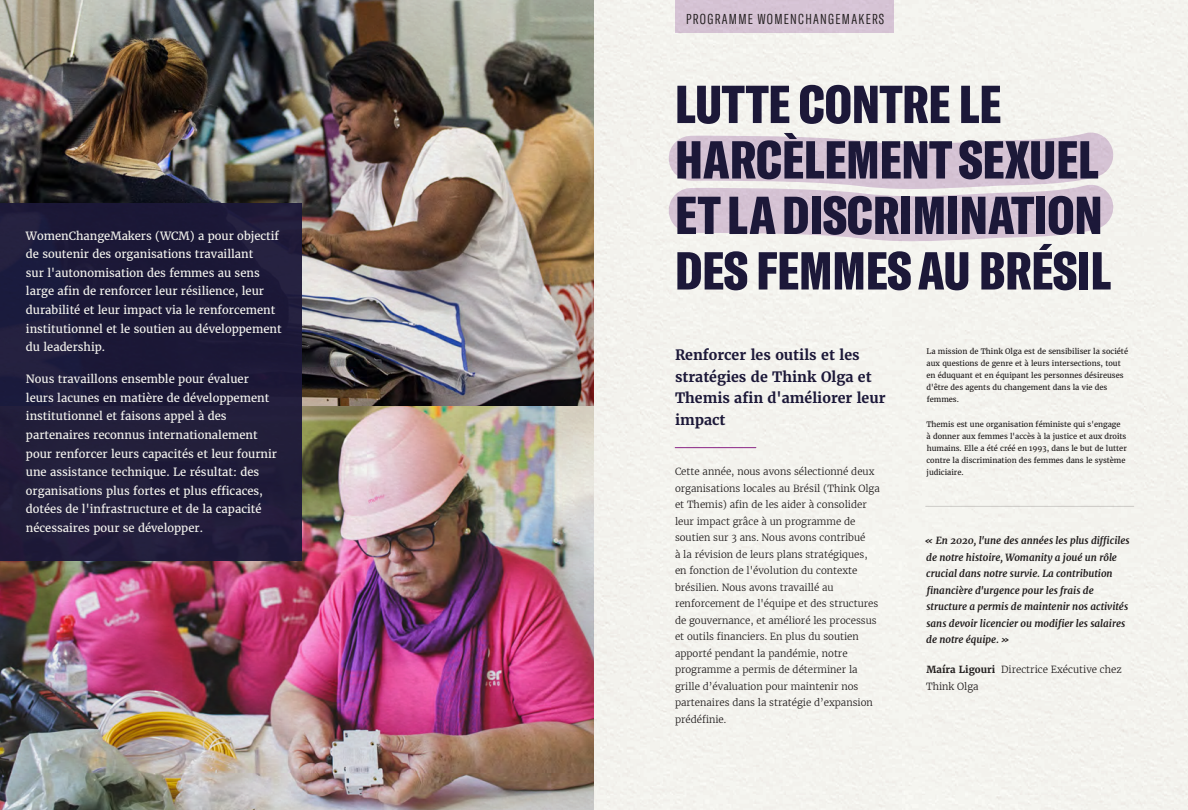
<style>
.page{position:relative;width:1188px;height:810px;background:#fff}
.page>*{position:absolute;margin:0;border:0;box-sizing:border-box;transform-origin:0 0}
.t1{font:900 extra-condensed 52.5px/55.5px "GT America";color:#1e1a3d}
.t2{font:700 14.25px/21.6px "Merriweather";color:#1e1a3d}
.t3{font:300 extra-condensed 14.25px "GT America";letter-spacing:.09em;color:#231f20}
.t4{font:11.25px/18.6px "Merriweather";color:#fff}
.t5{font:300 9.75px/16.5px "Merriweather";color:#231f20}
.t6{font:italic 700 9.75px/16.5px "Merriweather";color:#231f20}
.t7{font:7.5px/12px "Merriweather";color:#231f20}
.s1{font-weight:700}
</style>
<div class="page">
<img style="left:0;top:0;width:1188px;height:810px">
<p class="t4" style="left:26px;top:226px;width:257px">WomenChangeMakers (WCM) a pour objectif de soutenir des organisations travaillant<br>sur l'autonomisation des femmes au sens large afin de renforcer leur résilience, leur durabilité et leur impact via le renforcement institutionnel et le soutien au développement du leadership.</p>
<p class="t4" style="left:26px;top:370px;width:253px">Nous travaillons ensemble pour évaluer leurs lacunes en matière de développement institutionnel et faisons appel à des partenaires reconnus internationalement pour renforcer leurs capacités et leur fournir une assistance technique. Le résultat: des organisations plus fortes et plus efficaces, dotées de l'infrastructure et de la capacité nécessaires pour se développer.</p>
<p class="t3" style="left:686px;top:11px;width:200px">PROGRAMME WOMENCHANGEMAKERS</p>
<p class="t1" style="left:675px;top:76px;width:438px">LUTTE CONTRE LE<br>HARCÈLEMENT SEXUEL<br>ET LA DISCRIMINATION<br>DES FEMMES AU BRÉSIL</p>
<p class="t2" style="left:675px;top:344px;width:212px">Renforcer les outils et les stratégies de Think Olga et<br>Themis afin d'améliorer leur impact</p>
<p class="t5" style="left:675px;top:463px;width:206px">Cette année, nous avons sélectionné deux organisations locales au Brésil (Think Olga et Themis) afin de les aider à consolider leur impact grâce à un programme de soutien sur 3 ans. Nous avons contribué<br>à la révision de leurs plans stratégiques, en fonction de l'évolution du contexte brésilien. Nous avons travaillé au renforcement de l'équipe et des structures de gouvernance, et amélioré les processus et outils financiers. En plus du soutien apporté pendant la pandémie, notre programme a permis de déterminer la grille d’évaluation pour maintenir nos partenaires dans la stratégie d’expansion prédéfinie.</p>
<p class="t7" style="left:926px;top:345px;width:203px">La mission de Think Olga est de sensibiliser la société aux questions de genre et à leurs intersections, tout en éduquant et en équipant les personnes désireuses d'être des agents du changement dans la vie des femmes.</p>
<p class="t7" style="left:926px;top:418px;width:202px">Themis est une organisation féministe qui s'engage<br>à donner aux femmes l'accès à la justice et aux droits humains. Elle a été créé en 1993, dans le but de lutter contre la discrimination des femmes dans le système judiciaire.</p>
<p class="t6" style="left:925px;top:532px;width:207px">« En 2020, l'une des années les plus difficiles de notre histoire, Womanity a joué un rôle crucial dans notre survie. La contribution financière d'urgence pour les frais de structure a permis de maintenir nos activités sans devoir licencier ou modifier les salaires de notre équipe. »</p>
<p class="t5" style="left:926px;top:661px;width:197px"><span class="s1">Maíra Ligouri</span> Directrice Exécutive chez<br>Think Olga</p>
</div>
